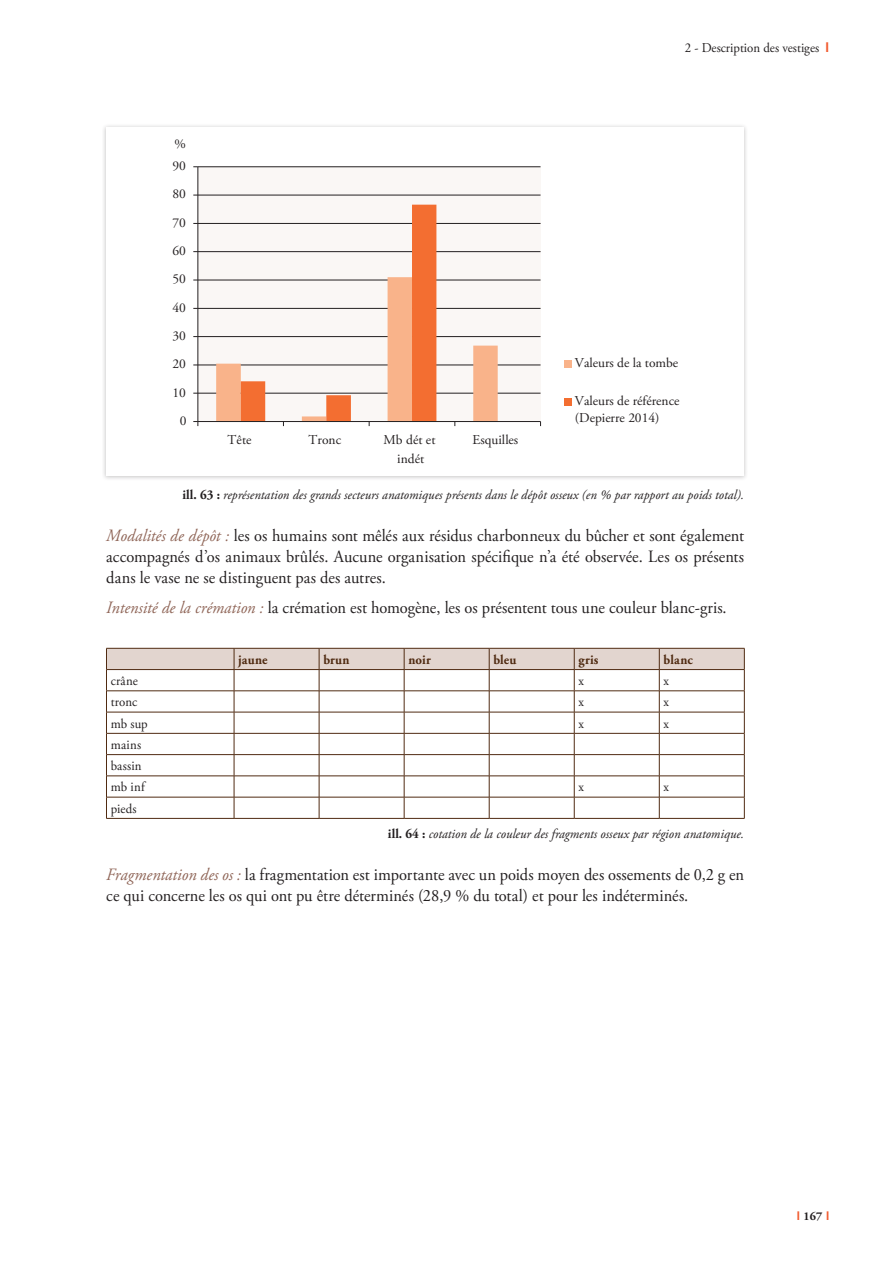
<style>
.page{position:relative;width:893px;height:1263px;background:#fff}
.page>*{position:absolute;margin:0;border:0;box-sizing:border-box;transform-origin:0 0}
.t1{font:17.25px/21px "Adobe Garamond Pro";color:#231f20;text-align:justify;scale:.95 1}
.t2{font:italic 13.5px "Adobe Garamond Pro";letter-spacing:.005em;color:#231f20;scale:.95 1}
.t3{font:13.5px/18.9px "Adobe Garamond Pro";color:#231f20;text-align:center}
.t4{font:13.5px/21.3px "Adobe Garamond Pro";color:#231f20;scale:.95 1}
.t5{font:700 13.5px "Adobe Garamond Pro";letter-spacing:.01em;color:#502b12;scale:.95 1}
.t6{font:700 12px "Adobe Garamond Pro";color:#231f20}
.s1{font-family:"Arial";font-weight:700;color:#f15b2f}
.s2{font-weight:700;font-style:normal}
.s3{font-style:italic;color:#8f6557}
.s4{font-family:"Arial";color:#f15b2f}
</style>
<div class="page">
<div style="left:102px;top:123px;width:647px;height:358px;background:#231f20;opacity:.25"></div>
<div style="left:106px;top:128px;width:638px;height:348px;background:#fff"></div>
<div style="left:198px;top:167px;width:343px;height:254px;background:#faf7f5"></div>
<hr style="left:198px;top:393px;width:343px;height:1px;background:#231f20">
<hr style="left:198px;top:365px;width:343px;height:1px;background:#231f20">
<hr style="left:198px;top:336px;width:343px;height:1px;background:#231f20">
<hr style="left:198px;top:308px;width:343px;height:1px;background:#231f20">
<hr style="left:198px;top:280px;width:343px;height:1px;background:#231f20">
<hr style="left:198px;top:251px;width:343px;height:1px;background:#231f20">
<hr style="left:198px;top:223px;width:343px;height:1px;background:#231f20">
<hr style="left:198px;top:195px;width:343px;height:1px;background:#231f20">
<hr style="left:198px;top:166px;width:343px;height:1px;background:#231f20">
<hr style="left:198px;top:167px;width:1px;height:254px;background:#231f20">
<hr style="left:198px;top:421px;width:343px;height:1px;background:#231f20">
<svg style="left:193px;top:421px;width:6px;height:5px"></svg>
<svg style="left:216px;top:205px;width:282px;height:221px"></svg>
<div style="left:564px;top:360px;width:7px;height:8px;background:#f9b38a"></div>
<div style="left:564px;top:398px;width:7px;height:8px;background:#f36e31"></div>
<svg style="left:106px;top:648px;width:639px;height:170px"></svg>
<hr style="left:106px;top:818px;width:128px;height:1px;background:#502b12">
<hr style="left:234px;top:818px;width:85px;height:1px;background:#502b12">
<hr style="left:319px;top:818px;width:85px;height:1px;background:#502b12">
<hr style="left:404px;top:818px;width:85px;height:1px;background:#502b12">
<hr style="left:489px;top:818px;width:85px;height:1px;background:#502b12">
<hr style="left:574px;top:818px;width:85px;height:1px;background:#502b12">
<hr style="left:659px;top:818px;width:85px;height:1px;background:#502b12">
<p class="t3" style="left:174px;top:135px;width:13px">%</p>
<p class="t3" style="left:172px;top:157px;width:15px">90</p>
<p class="t3" style="left:172px;top:185px;width:15px">80</p>
<p class="t3" style="left:172px;top:213px;width:15px">70</p>
<p class="t3" style="left:172px;top:242px;width:15px">60</p>
<p class="t3" style="left:172px;top:270px;width:15px">50</p>
<p class="t3" style="left:172px;top:298px;width:15px">40</p>
<p class="t3" style="left:172px;top:327px;width:15px">30</p>
<p class="t3" style="left:172px;top:355px;width:15px">20</p>
<p class="t3" style="left:172px;top:383px;width:15px">10</p>
<p class="t3" style="left:180px;top:412px;width:8px">0</p>
<p class="t3" style="left:228px;top:431px;width:25px">Tête</p>
<p class="t3" style="left:309px;top:431px;width:34px">Tronc</p>
<p class="t3" style="left:384px;top:431px;width:53px">Mb dét et indét</p>
<p class="t3" style="left:473px;top:431px;width:47px">Esquilles</p>
<p class="t4" style="left:685px;top:38px;width:154px">2 - Description des vestiges <span class="s1">I</span></p>
<p class="t3" style="left:575px;top:353px;width:105px">Valeurs de la tombe</p>
<p class="t3" style="left:575px;top:392px;width:106px;line-height:17.4px;text-align:left">Valeurs de référence (Depierre 2014)</p>
<p class="t2" style="left:183px;top:486px;width:593px"><span class="s2">ill. 63 :</span> représentation des grands secteurs anatomiques présents dans le dépôt osseux (en % par rapport au poids total).</p>
<p class="t1" style="left:106px;top:526px;width:673px"><span class="s3">Modalités de dépôt :</span> les os humains sont mêlés aux résidus charbonneux du bûcher et sont également accompagnés d’os animaux brûlés. Aucune organisation spécifique n’a été observée. Les os présents dans le vase ne se distinguent pas des autres.</p>
<p class="t1" style="left:106px;top:597px;width:655px"><span class="s3">Intensité de la crémation :</span> la crémation est homogène, les os présentent tous une couleur blanc-gris.</p>
<p class="t5" style="left:238px;top:652px;width:32px">jaune</p>
<p class="t5" style="left:323px;top:652px;width:29px">brun</p>
<p class="t5" style="left:408px;top:652px;width:25px">noir</p>
<p class="t5" style="left:493px;top:652px;width:26px">bleu</p>
<p class="t5" style="left:578px;top:652px;width:23px">gris</p>
<p class="t5" style="left:664px;top:652px;width:32px">blanc</p>
<p class="t4" style="left:111px;top:671px;width:30px">crâne</p>
<p class="t4" style="left:578px;top:671px;width:7px">x</p>
<p class="t4" style="left:664px;top:671px;width:7px">x</p>
<p class="t4" style="left:111px;top:692px;width:29px">tronc</p>
<p class="t4" style="left:578px;top:692px;width:7px">x</p>
<p class="t4" style="left:664px;top:692px;width:7px">x</p>
<p class="t4" style="left:111px;top:713px;width:40px">mb sup</p>
<p class="t4" style="left:578px;top:713px;width:7px">x</p>
<p class="t4" style="left:664px;top:713px;width:7px">x</p>
<p class="t4" style="left:111px;top:734px;width:37px">mains bassin mb inf</p>
<p class="t4" style="left:578px;top:777px;width:7px">x</p>
<p class="t4" style="left:664px;top:777px;width:7px">x</p>
<p class="t4" style="left:111px;top:798px;width:29px">pieds</p>
<p class="t2" style="left:388px;top:825px;width:376px"><span class="s2">ill. 64 :</span> cotation de la couleur des fragments osseux par région anatomique.</p>
<p class="t1" style="left:106px;top:864px;width:673px"><span class="s3">Fragmentation des os :</span> la fragmentation est importante avec un poids moyen des ossements de 0,2 g en ce qui concerne les os qui ont pu être déterminés (28,9 % du total) et pour les indéterminés.</p>
<p class="t6" style="left:797px;top:1210px;width:34px"><span class="s4">I</span> 167 <span class="s4">I</span></p>
</div>
